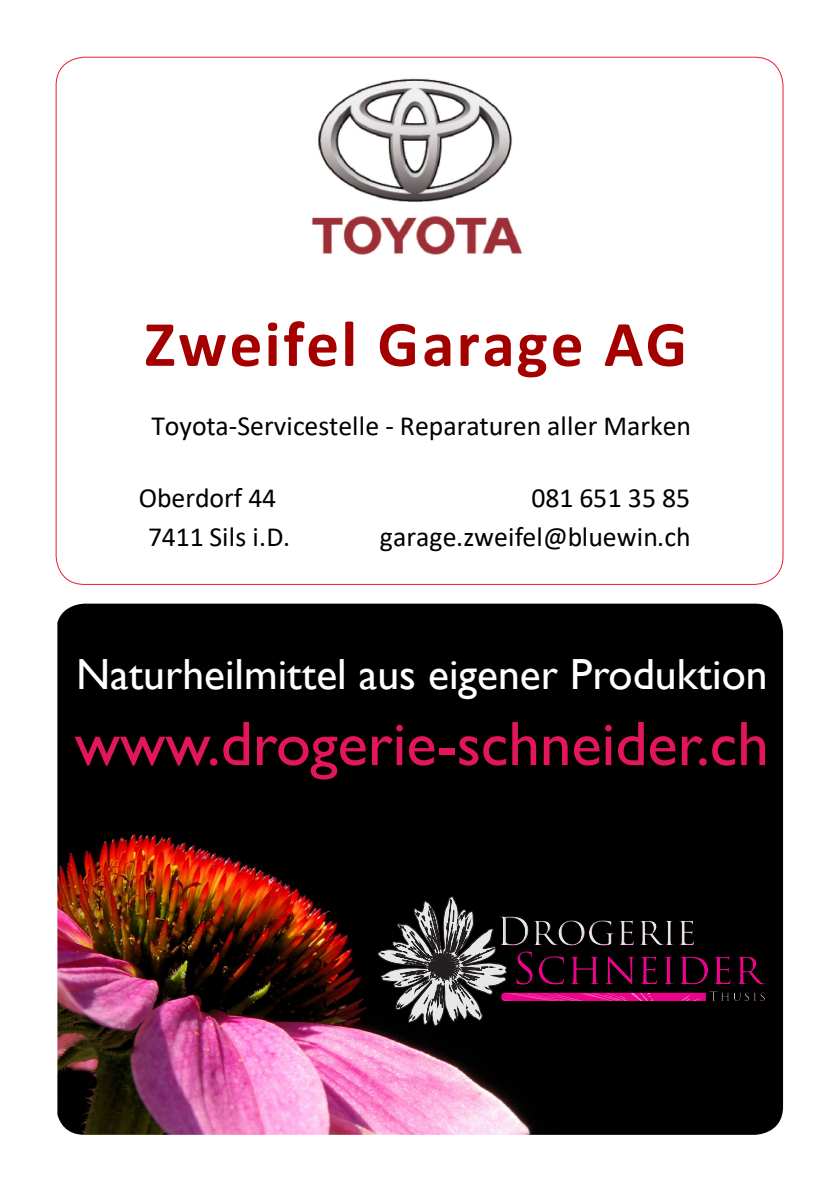
<style>
.page{position:relative;width:840px;height:1191px;background:#fff}
.page>*{position:absolute;margin:0;border:0;box-sizing:border-box;transform-origin:0 0}
.t1{font:700 65.2px "Calibri";letter-spacing:.04em;color:#a40000}
.t2{font:63.2px "Gill Sans";color:#e3155b}
.t3{font:43.6px "Gill Sans";color:#fff}
.t4{font:27.8px "Calibri";color:#000}
</style>
<div class="page">
<img style="left:57px;top:603px;width:725px;height:531px">
<svg style="left:377px;top:893px;width:388px;height:133px;background:#2c2328"></svg>
<div style="left:515px;top:951px;width:250px;height:33px;background:#231f20;opacity:.75"></div>
<img style="left:311px;top:78px;width:212px;height:177px">
<h1 class="t1" style="left:144px;top:298px;width:544px">Zweifel Garage AG</h1>
<p class="t4" style="left:151px;top:406px;width:540px">Toyota-Servicestelle - Reparaturen aller Marken</p>
<p class="t4" style="left:139px;top:478px;width:139px">Oberdorf 44</p>
<p class="t4" style="left:531px;top:478px;width:160px">081 651 35 85</p>
<p class="t4" style="left:148px;top:518px;width:144px">7411 Sils i.D.</p>
<p class="t4" style="left:380px;top:518px;width:312px">garage.zweifel@bluewin.ch</p>
<h3 class="t3" style="left:76px;top:649px;width:692px">Naturheilmittel aus eigener Produktion</h3>
<h2 class="t2" style="left:75px;top:707px;width:695px">www.drogerie-schneider.ch</h2>
</div>
